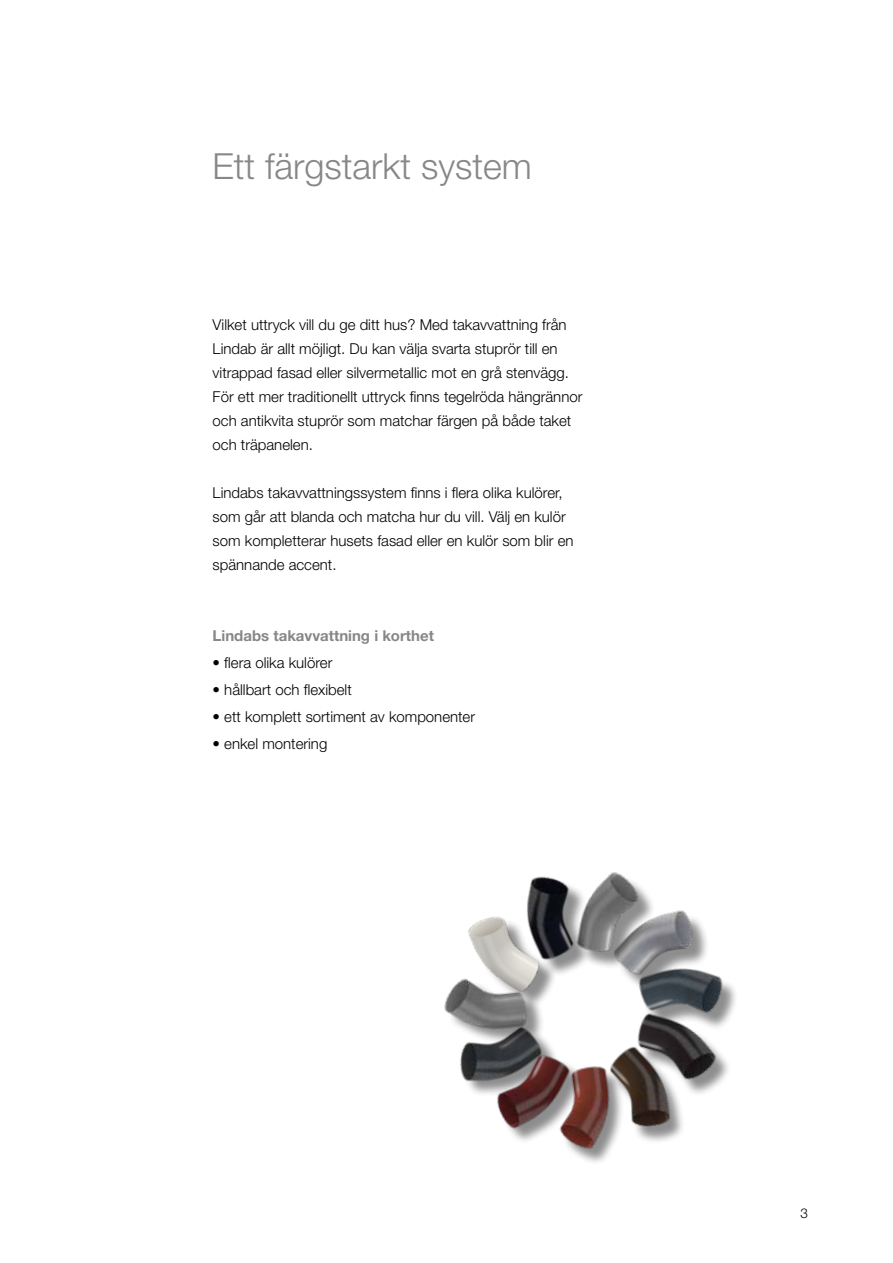
<style>
.page{position:relative;width:893px;height:1263px;background:#fff}
.page>*{position:absolute;margin:0;border:0;box-sizing:border-box;transform-origin:0 0}
.t1{font:300 36px "Helvetica Neue LT Pro";color:#878787}
.t2{font:300 15px/24px "Helvetica Neue LT Pro";color:#000}
.t3{font:700 15px "Helvetica Neue LT Pro";color:#878787}
.t4{font:300 13.5px "Helvetica Neue LT Pro";color:#000}
</style>
<div class="page">
<img style="left:601px;top:872px;width:39px;height:15px">
<div style="left:562px;top:1069px;width:63px;height:96px;background:#000;opacity:.45"></div>
<img style="left:562px;top:1145px;width:60px;height:12px">
<img style="left:601px;top:887px;width:106px;height:89px">
<img style="left:468px;top:916px;width:86px;height:80px">
<div style="left:531px;top:880px;width:60px;height:97px;background:#000;opacity:.45"></div>
<img style="left:503px;top:876px;width:98px;height:96px">
<img style="left:627px;top:947px;width:108px;height:70px">
<img style="left:582px;top:1054px;width:101px;height:92px">
<div style="left:640px;top:1017px;width:92px;height:80px;background:#000;opacity:.45"></div>
<img style="left:620px;top:1004px;width:107px;height:88px">
<img style="left:460px;top:1045px;width:20px;height:49px">
<div style="left:448px;top:981px;width:97px;height:64px;background:#000;opacity:.45"></div>
<img style="left:444px;top:965px;width:92px;height:75px">
<div style="left:500px;top:1057px;width:86px;height:88px;background:#000;opacity:.45"></div>
<img style="left:480px;top:1033px;width:100px;height:112px">
<h1 class="t1" style="left:213px;top:144px;width:321px">Ett färgstarkt system</h1>
<p class="t2" style="left:213px;top:313px;width:371px">Vilket uttryck vill du ge ditt hus? Med takavvattning från Lindab är allt möjligt. Du kan välja svarta stuprör till en vitrappad fasad eller silvermetallic mot en grå stenvägg.<br>För ett mer traditionellt uttryck finns tegelröda hängrännor och antikvita stuprör som matchar färgen på både taket och träpanelen.</p>
<p class="t2" style="left:213px;top:480px;width:362px">Lindabs takavvattningssystem finns i flera olika kulörer, som går att blanda och matcha hur du vill. Välj en kulör som kompletterar husets fasad eller en kulör som blir en spännande accent.</p>
<p class="t3" style="left:213px;top:626px;width:223px">Lindabs takavvattning i korthet</p>
<p class="t2" style="left:213px;top:650px;width:121px">• flera olika kulörer</p>
<p class="t2" style="left:213px;top:677px;width:141px">• hållbart och flexibelt</p>
<p class="t2" style="left:213px;top:704px;width:264px">• ett komplett sortiment av komponenter</p>
<p class="t2" style="left:213px;top:731px;width:116px">• enkel montering</p>
<p class="t4" style="left:800px;top:1205px;width:9px">3</p>
</div>
